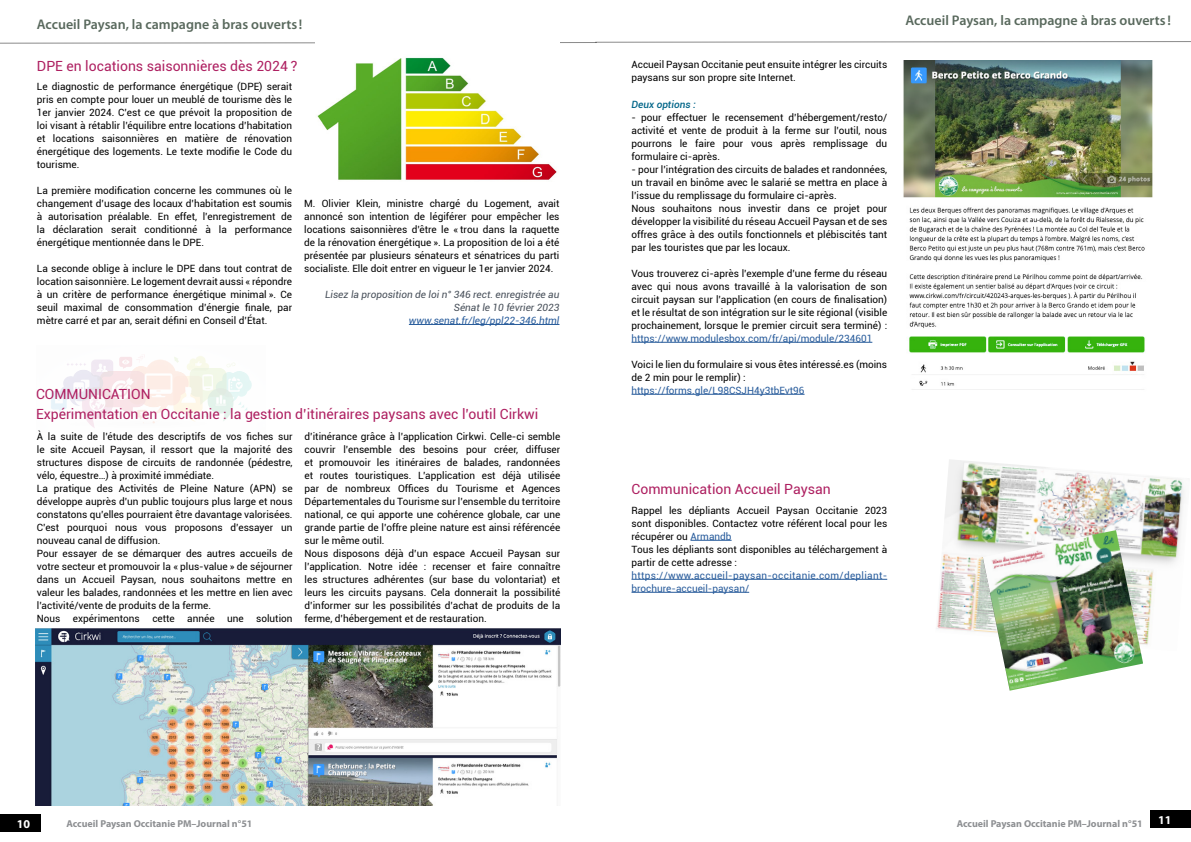
<style>
.page{position:relative;width:1191px;height:842px;background:#fff}
.page>*{position:absolute;margin:0;border:0;box-sizing:border-box;transform-origin:0 0}
.Titre{font:14px "Roboto";color:#ae2061}
.Subheading{font:600 14px "Myriad Pro";color:#59695d}
.t1{font:700 12px "Myriad Pro";color:#fff}
.Body{font:10px/13px "Roboto";color:#000;text-align:justify}
.Body-2{font:10px/13px "Roboto";letter-spacing:.03em;color:#275b9b}
.pagination{font:700 10px "Myriad Pro";color:#8d8f92}
.signature{font:italic 10px/13px "Roboto";color:#474f59;text-align:right}
.Body-3{font:10px "Roboto";color:#275b9b}
.signature-2{font:italic 10px "Roboto";color:#275b9b}
.Sous_titre_gras__it{font:italic 500 10px "Roboto";color:#006588}
.s1{color:#275b9b}
</style>
<div class="page">
<div style="left:0;top:814px;width:40px;height:18px;background:#000"></div>
<svg style="left:0;top:41px;width:1191px;height:2px"></svg>
<div style="left:1150px;top:810px;width:40px;height:18px;background:#000"></div>
<img style="left:35px;top:629px;width:525px;height:177px">
<hr style="left:409px;top:324px;width:150px;height:1px;background:#275b9b">
<img style="left:315px;top:42px;width:244px;height:138px">
<hr style="left:631px;top:342px;width:241px;height:1px;background:#275b9b">
<hr style="left:631px;top:394px;width:173px;height:1px;background:#275b9b">
<img style="left:903px;top:60px;width:250px;height:330px">
<hr style="left:690px;top:540px;width:41px;height:1px;background:#275b9b">
<hr style="left:631px;top:579px;width:256px;height:1px;background:#275b9b">
<hr style="left:631px;top:592px;width:118px;height:1px;background:#275b9b">
<img style="left:51px;top:356px;width:201px;height:72px">
<img style="left:936px;top:460px;width:248px;height:185px">
<img style="left:982px;top:530px;width:161px;height:161px">
<p class="Subheading" style="left:37px;top:16px;width:267px">Accueil Paysan, la campagne à bras ouverts !</p>
<p class="Titre" style="left:37px;top:56px;width:262px">DPE en locations saisonnières dès 2024 ?</p>
<p class="Body" style="left:37px;top:79px;width:257px">Le diagnostic de performance énergétique (DPE) serait pris en compte pour louer un meublé de tourisme dès le 1er janvier 2024. C’est ce que prévoit la proposition de loi visant à rétablir l’équilibre entre locations d’habitation et locations saisonnières en matière de rénovation énergétique des logements. Le texte modifie le Code du tourisme.</p>
<p class="Body" style="left:37px;top:183px;width:257px">La première modification concerne les communes où le changement d’usage des locaux d’habitation est soumis à autorisation préalable. En effet, l’enregistrement de la déclaration serait conditionné à la performance énergétique mentionnée dans le DPE.</p>
<p class="Body" style="left:37px;top:261px;width:257px">La seconde oblige à inclure le DPE dans tout contrat de location saisonnière. Le logement devrait aussi « répondre à un critère de performance énergétique minimal ». Ce seuil maximal de consommation d’énergie finale, par mètre carré et par an, serait défini en Conseil d’État.</p>
<p class="Body" style="left:304px;top:196px;width:257px">M. Olivier Klein, ministre chargé du Logement, avait annoncé son intention de légiférer pour empêcher les locations saisonnières d’être le « trou dans la raquette de la rénovation énergétique ». La proposition de loi a été présentée par plusieurs sénateurs et sénatrices du parti socialiste. Elle doit entrer en vigueur le 1er janvier 2024.</p>
<p class="signature" style="left:325px;top:287px;width:236px">Lisez la proposition de loi n° 346 rect. enregistrée au<br>Sénat le 10 février 2023</p>
<p class="signature-2" style="left:409px;top:313px;width:152px">www.senat.fr/leg/ppl22-346.html</p>
<p class="Titre" style="left:36px;top:384px;width:116px">COMMUNICATION</p>
<p class="Titre" style="left:36px;top:404px;width:504px">Expérimentation en Occitanie : la gestion d’itinéraires paysans avec l’outil Cirkwi</p>
<p class="Body" style="left:37px;top:430px;width:257px">À la suite de l’étude des descriptifs de vos fiches sur le site Accueil Paysan, il ressort que la majorité des structures dispose de circuits de randonnée (pédestre, vélo, équestre…) à proximité immédiate.</p>
<p class="Body" style="left:37px;top:482px;width:257px">La pratique des Activités de Pleine Nature (APN) se développe auprès d’un public toujours plus large et nous constatons qu’elles pourraient être davantage valorisées.<br>C’est pourquoi nous vous proposons d’essayer un nouveau canal de diffusion.</p>
<p class="Body" style="left:37px;top:547px;width:257px">Pour essayer de se démarquer des autres accueils de votre secteur et promouvoir la « plus-value » de séjourner dans un Accueil Paysan, nous souhaitons mettre en valeur les balades, randonnées et les mettre en lien avec l’activité/vente de produits de la ferme.</p>
<p class="Body" style="left:37px;top:612px;width:257px">Nous expérimentons cette année une solution</p>
<p class="Body" style="left:304px;top:430px;width:257px">d’itinérance grâce à l’application Cirkwi. Celle-ci semble couvrir l’ensemble des besoins pour créer, diffuser et promouvoir les itinéraires de balades, randonnées et routes touristiques. L’application est déjà utilisée par de nombreux Offices du Tourisme et Agences Départementales du Tourisme sur l’ensemble du territoire national, ce qui apporte une cohérence globale, car une grande partie de l’offre pleine nature est ainsi référencée sur le même outil.</p>
<p class="Body" style="left:304px;top:547px;width:257px">Nous disposons déjà d’un espace Accueil Paysan sur l’application. Notre idée : recenser et faire connaître les structures adhérentes (sur base du volontariat) et leurs les circuits paysans. Cela donnerait la possibilité d’informer sur les possibilités d’achat de produits de la ferme, d’hébergement et de restauration.</p>
<p class="Body" style="left:631px;top:57px;width:257px">Accueil Paysan Occitanie peut ensuite intégrer les circuits paysans sur son propre site Internet.</p>
<p class="Sous_titre_gras__it" style="left:631px;top:97px;width:66px">Deux options :</p>
<p class="Body" style="left:631px;top:110px;width:257px">- pour effectuer le recensement d’hébergement/resto/ activité et vente de produit à la ferme sur l’outil, nous pourrons le faire pour vous après remplissage du formulaire ci-après.</p>
<p class="Body" style="left:631px;top:162px;width:257px">- pour l’intégration des circuits de balades et randonnées, un travail en binôme avec le salarié se mettra en place à l’issue du remplissage du formulaire ci-après.</p>
<p class="Body" style="left:631px;top:201px;width:257px">Nous souhaitons nous investir dans ce projet pour développer la visibilité du réseau Accueil Paysan et de ses offres grâce à des outils fonctionnels et plébiscités tant par les touristes que par les locaux.</p>
<p class="Body" style="left:631px;top:266px;width:257px">Vous trouverez ci-après l’exemple d’une ferme du réseau avec qui nous avons travaillé à la valorisation de son circuit paysan sur l’application (en cours de finalisation) et le résultat de son intégration sur le site régional (visible prochainement, lorsque le premier circuit sera terminé) : <span class="s1">https://www.modulesbox.com/fr/api/module/234601</span></p>
<p class="Body" style="left:631px;top:357px;width:257px">Voici le lien du formulaire si vous êtes intéressé.es (moins de 2 min pour le remplir) :</p>
<p class="Body-3" style="left:631px;top:383px;width:174px">https://forms.gle/L98CSJH4y3tbEvt96</p>
<p class="Subheading" style="left:905px;top:12px;width:267px">Accueil Paysan, la campagne à bras ouverts !</p>
<p class="Titre" style="left:631px;top:479px;width:201px">Communication Accueil Paysan</p>
<p class="Body" style="left:631px;top:503px;width:257px">Rappel les dépliants Accueil Paysan Occitanie 2023 sont disponibles. Contactez votre référent local pour les récupérer ou <span class="s1">Armandb</span></p>
<p class="Body" style="left:631px;top:542px;width:257px">Tous les dépliants sont disponibles au téléchargement à partir de cette adresse :</p>
<p class="Body-2" style="left:631px;top:568px;width:257px">https://www.accueil-paysan-occitanie.com/depliant&shy;brochure-accueil-paysan/</p>
<p class="t1" style="left:17px;top:817px;width:15px">10</p>
<p class="pagination" style="left:66px;top:818px;width:187px">Accueil Paysan Occitanie PM–Journal n°51</p>
<p class="pagination" style="left:956px;top:818px;width:187px">Accueil Paysan Occitanie PM–Journal n°51</p>
<p class="t1" style="left:1158px;top:813px;width:15px">11</p>
</div>
